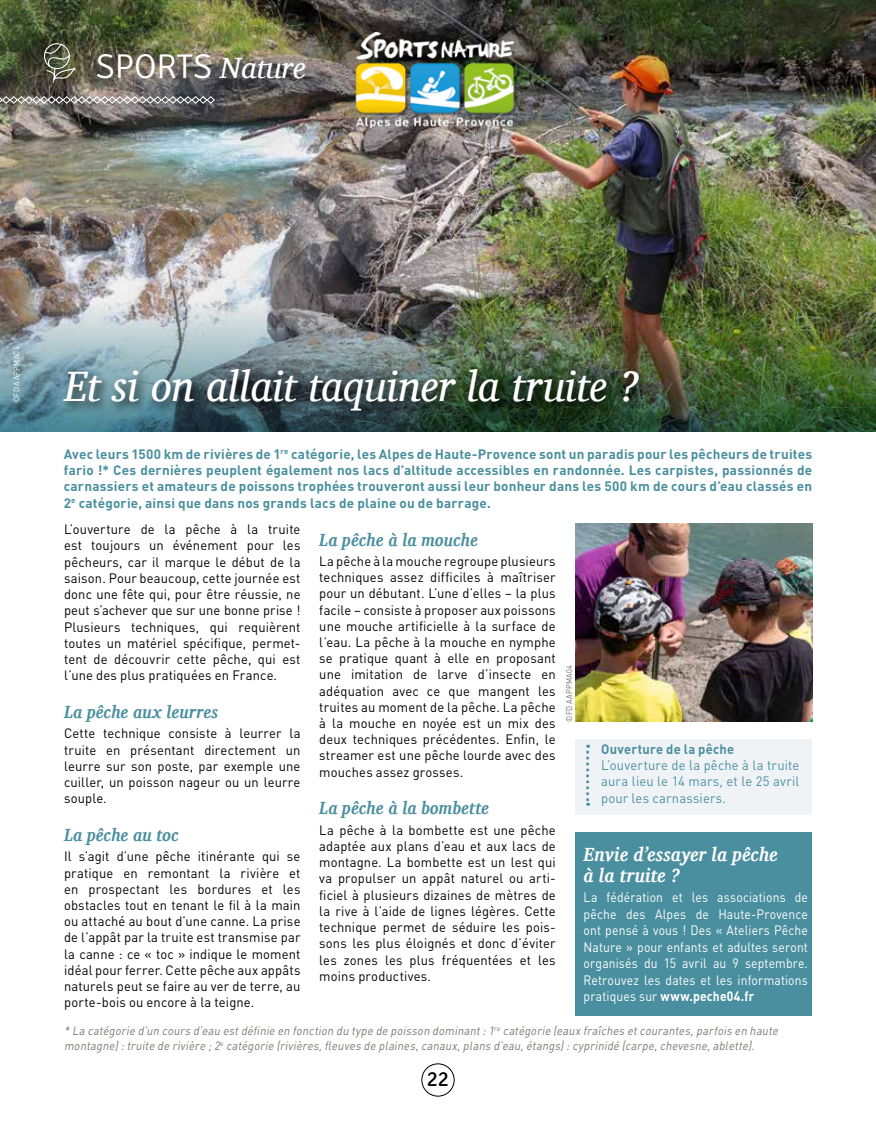
<style>
.page{position:relative;width:876px;height:1127px;background:#fff}
.page>*{position:absolute;margin:0;border:0;box-sizing:border-box;transform-origin:0 0}
.t1{font:italic 43.5px "Charis SIL";letter-spacing:.005em;color:#fff;scale:.96 1}
.t2{font:300 34.5px "Signika";color:#fff}
.t3{font:21px "Signika";color:#000}
.t4{font:italic 700 19.5px/21px "Charis SIL";letter-spacing:.01em;color:#fff;scale:.91 1}
.t5{font:italic 700 18px "Charis SIL";letter-spacing:.005em;color:#4a8f9f;scale:.9 1}
.t6{font:13.5px/16.2px "DINOT";letter-spacing:.01em;color:#000;text-align:justify;scale:.96 1}
.t7{font:700 13.5px/16.2px "DINOT";letter-spacing:.015em;color:#4a8f9f;text-align:justify}
.t8{font:13.5px/16.5px "DINOT";letter-spacing:.01em;color:#fff;text-align:justify;scale:.9 1}
.t9{font:13.5px/16.2px "DINOT";letter-spacing:.01em;color:#4a8f9f;text-align:justify;scale:.96 1}
.t10{font:700 13.5px "DINOT";letter-spacing:.015em;color:#4a8f9f;scale:.96 1}
.t11{font:italic 12px/14.4px "DINOT";color:#7d7673;scale:.92 1}
.t12{font:8.25px "DIN";letter-spacing:.035em;color:#706f6f;scale:.9 1}
.t13{font:8.25px "DIN";letter-spacing:.035em;color:#fff;scale:.9 1}
.s1{font-family:"Charis SIL";font-weight:400;font-style:italic;font-size:30px}
.s2{font-weight:700}
</style>
<div class="page">
<img style="left:0;top:0;width:876px;height:302px">
<img style="left:0;top:302px;width:876px;height:130px">
<div style="left:576px;top:739px;width:236px;height:76px;background:#f0f3f6"></div>
<div style="left:421px;top:1063px;width:33px;height:33px;border:1px solid #000;border-radius:50%"></div>
<img style="left:354px;top:32px;width:166px;height:95px">
<img style="left:0;top:43px;width:215px;height:61px">
<div style="left:59px;top:364px;width:593px;height:60px;background:#000;opacity:.8"></div>
<div style="left:576px;top:832px;width:236px;height:184px;background:#4a8f9f"></div>
<img style="left:576px;top:524px;width:236px;height:198px">
<svg style="left:586px;top:745px;width:3px;height:61px"></svg>
<h2 class="t2" style="left:96px;top:48px;width:212px">SPORTS <span class="s1">Nature</span></h2>
<p class="t13" style="left:11px;top:403px;width:65px;rotate:-90deg">©FD AAPPMA04</p>
<h1 class="t1" style="left:64px;top:360px;width:601px">Et si on allait taquiner la truite ?</h1>
<p class="t7" style="left:64px;top:445px;width:750px">Avec leurs 1500 km de rivières de 1<sup>re</sup> catégorie, les Alpes de Haute-Provence sont un paradis pour les pêcheurs de truites fario !* Ces dernières peuplent également nos lacs d’altitude accessibles en randonnée. Les carpistes, passionnés de carnassiers et amateurs de poissons trophées trouveront aussi leur bonheur dans les 500 km de cours d’eau classés en 2<sup>e</sup> catégorie, ainsi que dans nos grands lacs de plaine ou de barrage.</p>
<p class="t6" style="left:64px;top:521px;width:248px">L’ouverture de la pêche à la truite est toujours un événement pour les pêcheurs, car il marque le début de la saison. Pour beaucoup, cette journée est donc une fête qui, pour être réussie, ne peut s’achever que sur une bonne prise !<br>Plusieurs techniques, qui requièrent toutes un matériel spécifique, permet&shy;tent de découvrir cette pêche, qui est l’une des plus pratiquées en France.</p>
<h3 class="t5" style="left:64px;top:701px;width:173px">La pêche aux leurres</h3>
<p class="t6" style="left:64px;top:725px;width:248px">Cette technique consiste à leurrer la truite en présentant directement un leurre sur son poste, par exemple une cuiller, un poisson nageur ou un leurre souple.</p>
<h3 class="t5" style="left:64px;top:824px;width:129px">La pêche au toc</h3>
<p class="t6" style="left:64px;top:848px;width:248px">Il s’agit d’une pêche itinérante qui se pratique en remontant la rivière et en prospectant les bordures et les obstacles tout en tenant le fil à la main ou attaché au bout d’une canne. La prise de l’appât par la truite est transmise par la canne : ce « toc » indique le moment idéal pour ferrer. Cette pêche aux appâts naturels peut se faire au ver de terre, au porte-bois ou encore à la teigne.</p>
<h3 class="t5" style="left:319px;top:529px;width:178px">La pêche à la mouche</h3>
<p class="t6" style="left:319px;top:552px;width:248px">La pêche à la mouche regroupe plusieurs techniques assez difficiles à maîtriser pour un débutant. L’une d’elles – la plus facile – consiste à proposer aux poissons une mouche artificielle à la surface de l’eau. La pêche à la mouche en nymphe se pratique quant à elle en proposant une imitation de larve d’insecte en adéquation avec ce que mangent les truites au moment de la pêche. La pêche à la mouche en noyée est un mix des deux techniques précédentes. Enfin, le streamer est une pêche lourde avec des mouches assez grosses.</p>
<h3 class="t5" style="left:319px;top:798px;width:190px">La pêche à la bombette</h3>
<p class="t6" style="left:319px;top:821px;width:248px">La pêche à la bombette est une pêche adaptée aux plans d’eau et aux lacs de montagne. La bombette est un lest qui va propulser un appât naturel ou arti&shy;ficiel à plusieurs dizaines de mètres de la rive à l’aide de lignes légères. Cette technique permet de séduire les pois&shy;sons les plus éloignés et donc d’éviter les zones les plus fréquentées et les moins productives.</p>
<p class="t12" style="left:564px;top:722px;width:65px;rotate:-90deg">©FD AAPPMA04</p>
<p class="t10" style="left:601px;top:740px;width:140px">Ouverture de la pêche</p>
<p class="t9" style="left:601px;top:757px;width:208px">L’ouverture de la pêche à la truite aura lieu le 14 mars, et le 25 avril pour les carnassiers.</p>
<h3 class="t4" style="left:584px;top:843px;width:215px">Envie d’essayer la pêche à la truite ?</h3>
<p class="t8" style="left:584px;top:889px;width:251px">La fédération et les associations de pêche des Alpes de Haute-Provence ont pensé à vous ! Des « Ateliers Pêche Nature » pour enfants et adultes seront organisés du 15 avril au 9 septembre.<br>Retrouvez les dates et les informations pratiques sur <span class="s2">www.peche04.fr</span></p>
<p class="t11" style="left:64px;top:1023px;width:780px">* La catégorie d’un cours d’eau estdéfinie en fonction du type de poisson dominant:1<sup>re</sup> catégorie (eaux fraîches etcourantes,parfois en haute montagne):truite de rivière ;2<sup>e</sup> catégorie (rivières,fleuves de plaines,canaux,plans d’eau,étangs):cyprinidé (carpe,chevesne,ablette).</p>
<h3 class="t3" style="left:427px;top:1067px;width:24px">22</h3>
</div>
